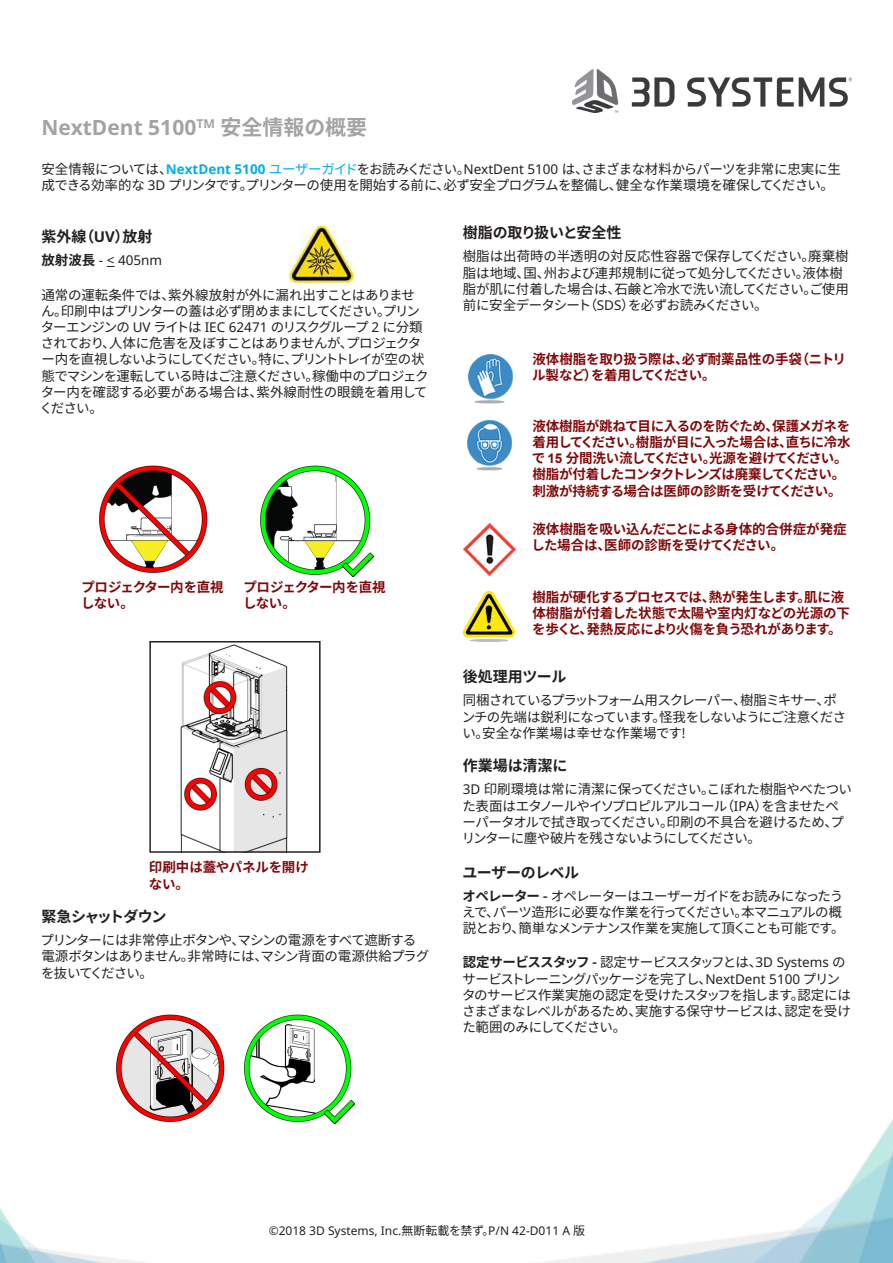
<style>
.page{position:relative;width:893px;height:1263px;background:#fff}
.page>*{position:absolute;margin:0;border:0;box-sizing:border-box;transform-origin:0 0}
.Head{font:700 21px "Noto Sans";color:#a4a3a4}
.Subhead1{font:700 15px "Noto Sans CJ Kjp";letter-spacing:-.015em;color:#231f20}
.Subhead1-2{font:700 15px "Noto Sans CJ Kjp";letter-spacing:-.065em;color:#231f20}
.paragraph{font:13.5px/16.2px "Noto Sans CJ Kjp";letter-spacing:-.05em;color:#231f20}
.Caution{font:700 13.5px/16.2px "Noto Sans CJ Kjp";letter-spacing:-.03em;color:#81080a}
.paragraph-2{font:13.5px/16.2px "Noto Sans CJ Kjp";letter-spacing:-.025em;color:#231f20}
.Caution-2{font:700 13.5px/16.2px "Noto Sans CJ Kjp";letter-spacing:-.01em;color:#81080a}
.paragraph-3{font:13.5px "Noto Sans";color:#231f20}
.t1{font:12px "Noto Sans";color:#231f20}
.s1{font-family:"Noto Sans CJ Kjp"}
.s2{font-family:"Noto Sans";font-weight:700;color:#00aeef}
.s3{color:#00aeef}
.s4{font-family:"Noto Sans"}
.s5{font-family:"Noto Sans CJ Kjp";font-weight:700}
.s6{font-family:"Arial"}
.s7{font-weight:700}
</style>
<div class="page">
<img style="left:543px;top:1119px;width:350px;height:144px">
<img style="left:0;top:1208px;width:147px;height:55px">
<img style="left:572px;top:69px;width:279px;height:43px">
<img style="left:467px;top:354px;width:46px;height:50px">
<img style="left:467px;top:420px;width:46px;height:51px">
<img style="left:463px;top:523px;width:53px;height:52px">
<img style="left:99px;top:465px;width:109px;height:108px">
<img style="left:244px;top:1014px;width:111px;height:110px">
<img style="left:116px;top:1014px;width:109px;height:108px">
<img style="left:180px;top:644px;width:108px;height:206px">
<div style="left:149px;top:641px;width:172px;height:212px;border:2px solid #231f20"></div>
<svg style="left:463px;top:591px;width:52px;height:46px"></svg>
<hr style="left:470px;top:639px;width:38px;height:3px;background:#bcbdc0;border-radius:50%">
<img style="left:290px;top:226px;width:65px;height:57px">
<img style="left:260px;top:465px;width:113px;height:112px">
<p class="Head" style="left:41px;top:112px;width:327px">NextDent 5100<sup>TM</sup> <span class="s1">安全情報の概要</span></p>
<p class="paragraph" style="left:41px;top:161px;width:801px">安全情報については、<span class="s2">NextDent 5100</span> <span class="s3">ユーザーガイド</span>をお読みください。<span class="s4">NextDent 5100</span> は、さまざまな材料からパーツを非常に忠実に生成できる効率的な <span class="s4">3D</span> プリンタです。プリンターの使用を開始する前に、必ず安全プログラムを整備し、健全な作業環境を確保してください。</p>
<p class="Subhead1" style="left:41px;top:229px;width:113px">紫外線（<span class="s4">UV</span>）放射</p>
<p class="paragraph-3" style="left:41px;top:251px;width:122px"><span class="s5">放射波長</span> - &lt; 405nm</p>
<p class="paragraph" style="left:40px;top:287px;width:390px">通常の運転条件では、紫外線放射が外に漏れ出すことはありません。印刷中はプリンターの蓋は必ず閉めままにしてください。プリンターエンジンの <span class="s4">UV</span> ライトは <span class="s4">IEC 62471</span> のリスクグループ <span class="s4">2</span> に分類されており、人体に危害を及ぼすことはありませんが、プロジェクター内を直視しないようにしてください。特に、プリントトレイが空の状態でマシンを運転している時はご注意ください。稼働中のプロジェクター内を確認する必要がある場合は、紫外線耐性の眼鏡を着用してください。</p>
<p class="Caution" style="left:81px;top:579px;width:144px">プロジェクター内を直視しない。</p>
<p class="Caution" style="left:243px;top:579px;width:144px">プロジェクター内を直視しない。</p>
<p class="Caution" style="left:149px;top:860px;width:162px">印刷中は蓋やパネルを開けない。</p>
<p class="Subhead1-2" style="left:41px;top:908px;width:127px">緊急シャットダウン</p>
<p class="paragraph" style="left:41px;top:932px;width:390px">プリンターには非常停止ボタンや、マシンの電源をすべて遮断する電源ボタンはありません。非常時には、マシン背面の電源供給プラグを抜いてください。</p>
<p class="Subhead1" style="left:463px;top:224px;width:160px">樹脂の取り扱いと安全性</p>
<p class="paragraph-2" style="left:463px;top:249px;width:388px">樹脂は出荷時の半透明の対反応性容器で保存してください。廃棄樹脂は地域、国、州および連邦規制に従って処分してください。液体樹脂が肌に付着した場合は、石鹸と冷水で洗い流してください。ご使用前に安全データシート（<span class="s4">SDS</span>）を必ずお読みください。</p>
<p class="Caution" style="left:532px;top:351px;width:315px">液体樹脂を取り扱う際は、必ず耐薬品性の手袋（ニトリル製など）を着用してください。</p>
<p class="Caution" style="left:532px;top:418px;width:320px">液体樹脂が跳ねて目に入るのを防ぐため、保護メガネを着用してください。樹脂が目に入った場合は、直ちに冷水で <span class="s6">15</span> 分間洗い流してください。光源を避けてください。樹脂が付着したコンタクトレンズは廃棄してください。刺激が持続する場合は医師の診断を受けてください。</p>
<p class="Caution-2" style="left:532px;top:521px;width:317px">液体樹脂を吸い込んだことによる身体的合併症が発症した場合は、医師の診断を受けてください。</p>
<p class="Caution" style="left:532px;top:589px;width:319px">樹脂が硬化するプロセスでは、熱が発生します。肌に液体樹脂が付着した状態で太陽や室内灯などの光源の下を歩くと、発熱反応により火傷を負う恐れがあります。</p>
<p class="Subhead1" style="left:463px;top:668px;width:105px">後処理用ツール</p>
<p class="paragraph" style="left:462px;top:693px;width:386px">同梱されているプラットフォーム用スクレーパー、樹脂ミキサー、ポンチの先端は鋭利になっています。怪我をしないようにご注意ください。安全な作業場は幸せな作業場です!</p>
<p class="Subhead1" style="left:463px;top:757px;width:106px">作業場は清潔に</p>
<p class="paragraph" style="left:462px;top:781px;width:392px"><span class="s4">3D</span> 印刷環境は常に清潔に保ってください。こぼれた樹脂やべたついた表面はエタノールやイソプロピルアルコール（<span class="s4">IPA</span>）を含ませたペーパータオルで拭き取ってください。印刷の不具合を避けるため、プリンターに塵や破片を残さないようにしてください。</p>
<p class="Subhead1" style="left:462px;top:864px;width:118px">ユーザーのレベル</p>
<p class="paragraph" style="left:462px;top:888px;width:384px"><span class="s7">オペレーター -</span> オペレーターはユーザーガイドをお読みになったうえで、パーツ造形に必要な作業を行ってください。本マニュアルの概説とおり、簡単なメンテナンス作業を実施して頂くことも可能です。</p>
<p class="paragraph" style="left:462px;top:955px;width:390px"><span class="s7">認定サービススタッフ -</span> 認定サービススタッフとは、<span class="s4">3D Systems</span> のサービストレーニングパッケージを完了し、<span class="s4">NextDent 5100</span> プリンタのサービス作業実施の認定を受けたスタッフを指します。認定にはさまざまなレベルがあるため、実施する保守サービスは、認定を受けた範囲のみにしてください。</p>
<p class="t1" style="left:269px;top:1222px;width:318px">©2018 3D Systems, Inc.<span class="s1">無断転載を禁ず。</span>P/N 42-D011 A <span class="s1">版</span></p>
</div>
